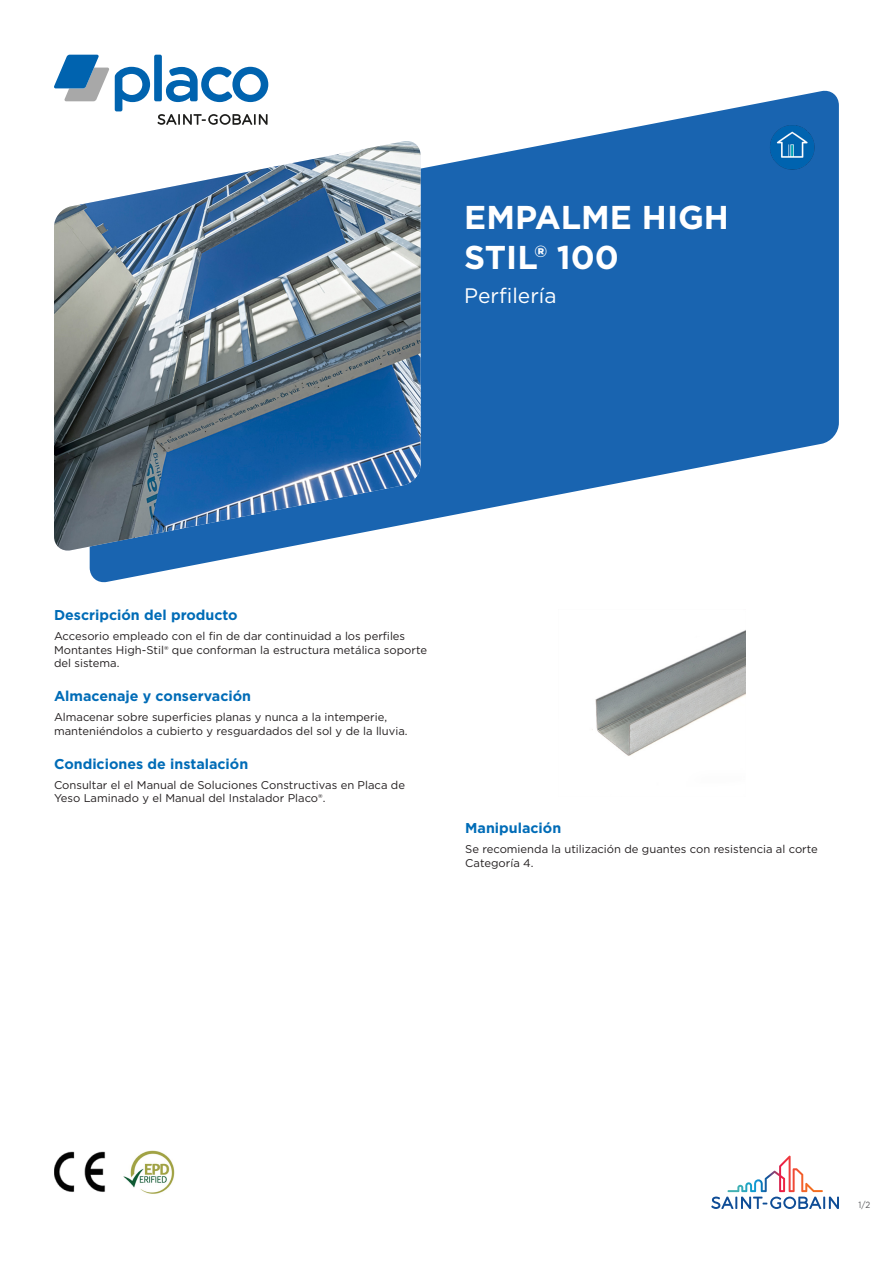
<style>
.page{position:relative;width:893px;height:1263px;background:#fff}
.page>*{position:absolute;margin:0;border:0;box-sizing:border-box;transform-origin:0 0}
.Product_Name{font:700 33px/39.6px "Gotham";color:#fff}
.A-Product_Descriptio{font:21px "Gotham";color:#fff}
.Longname{font:700 14.25px "Gotham";color:#006cb7}
.Value{font:11.25px/13.5px "Gotham";color:#231f20}
.t1{font:9px "Gotham";color:#57585a;scale:.9 1}
</style>
<div class="page">
<svg style="left:711px;top:1156px;width:128px;height:53px"></svg>
<svg style="left:54px;top:55px;width:55px;height:46px"></svg>
<div style="left:154px;top:55px;width:8px;height:46px;background:#0063af;border-radius:2px"></div>
<svg style="left:115px;top:67px;width:35px;height:22px"></svg>
<svg style="left:166px;top:67px;width:102px;height:22px"></svg>
<svg style="left:90px;top:89px;width:749px;height:494px;fill:#1964b0"></svg>
<img style="left:54px;top:141px;width:367px;height:411px">
<img style="left:592px;top:630px;width:153px;height:126px">
<img style="left:54px;top:1151px;width:51px;height:41px">
<img style="left:123px;top:1151px;width:51px;height:43px">
<img style="left:765px;top:120px;width:53px;height:53px">
<p class="Product_Name" style="left:464px;top:198px;width:266px">EMPALME HIGH<br>STIL® 100</p>
<p class="A-Product_Descriptio" style="left:464px;top:282px;width:94px">Perfilería</p>
<p class="Longname" style="left:54px;top:606px;width:185px">Descripción del producto</p>
<p class="Value" style="left:54px;top:629px;width:375px">Accesorio empleado con el fin de dar continuidad a los perfiles<br>Montantes High-Stil® que conforman la estructura metálica soporte del sistema.</p>
<p class="Longname" style="left:54px;top:687px;width:199px">Almacenaje y conservación</p>
<p class="Value" style="left:54px;top:710px;width:355px">Almacenar sobre superficies planas y nunca a la intemperie, manteniéndolos a cubierto y resguardados del sol y de la lluvia.</p>
<p class="Longname" style="left:54px;top:754px;width:196px">Condiciones de instalación</p>
<p class="Value" style="left:54px;top:778px;width:353px">Consultar el el Manual de Soluciones Constructivas en Placa de<br>Yeso Laminado y el Manual del Instalador Placo®.</p>
<p class="Longname" style="left:465px;top:819px;width:98px">Manipulación</p>
<p class="Value" style="left:465px;top:842px;width:354px">Se recomienda la utilización de guantes con resistencia al corte<br>Categoría 4.</p>
<p class="t1" style="left:858px;top:1199px;width:15px">1/2</p>
</div>
